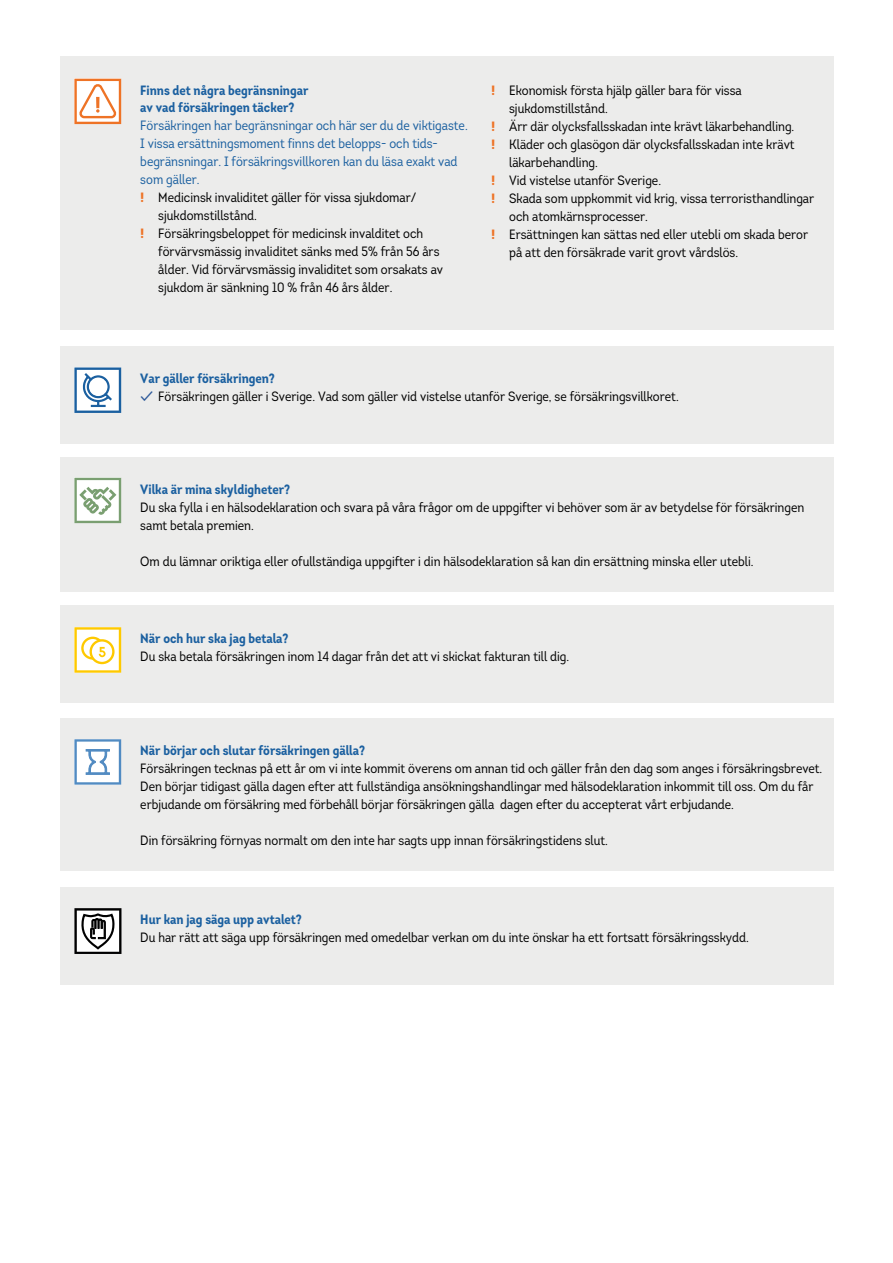
<style>
.page{position:relative;width:893px;height:1263px;background:#fff}
.page>*{position:absolute;margin:0;border:0;box-sizing:border-box;transform-origin:0 0}
.t1{font:13.5px/18px "Intro Cond";color:#000}
.t2{font:700 13.5px/18px "Intro Cond";color:#1b60a0}
.t3{font:13.5px/18px "Intro Cond";color:#1b60a0}
.s1{color:#2d5999}
</style>
<div class="page">
<div style="left:60px;top:346px;width:773px;height:98px;background:#ececeb"></div>
<div style="left:60px;top:457px;width:773px;height:134px;background:#ececeb"></div>
<div style="left:60px;top:605px;width:773px;height:98px;background:#ececeb"></div>
<div style="left:60px;top:718px;width:773px;height:152px;background:#ececeb"></div>
<div style="left:60px;top:887px;width:773px;height:97px;background:#ececeb"></div>
<svg style="left:74px;top:739px;width:47px;height:46px;background:#c9dbec"></svg>
<svg style="left:74px;top:627px;width:47px;height:46px;background:#feedac"></svg>
<svg style="left:74px;top:908px;width:48px;height:46px;background:#9d9d9d"></svg>
<svg style="left:74px;top:478px;width:47px;height:45px;background:#cddbca"></svg>
<svg style="left:74px;top:367px;width:47px;height:46px;background:#b3cadf"></svg>
<div style="left:60px;top:56px;width:773px;height:274px;background:#ececeb"></div>
<svg style="left:74px;top:79px;width:47px;height:45px;background:#f9d1b8"></svg>
<p class="t2" style="left:140px;top:81px;width:170px">Finns det några begränsningar av vad försäkringen täcker?</p>
<p class="t3" style="left:140px;top:117px;width:329px">Försäkringen har begränsningar och här ser du de viktigaste.<br>I vissa ersättningsmoment finns det belopps- och tids&shy;begränsningar. I försäkringsvillkoren kan du läsa exakt vad som gäller.</p>
<p class="t1" style="left:158px;top:189px;width:286px">Medicinsk invaliditet gäller för vissa sjukdomar/ sjukdomstillstånd.<br>Försäkringsbeloppet för medicinsk invalditet och förvärvsmässig invaliditet sänks med 5% från 56 års ålder. Vid förvärvsmässig invaliditet som orsakats av sjukdom är sänkning 10 % från 46 års ålder.</p>
<p class="t1" style="left:509px;top:81px;width:307px">Ekonomisk första hjälp gäller bara för vissa sjukdomstillstånd.<br>Ärr där olycksfallsskadan inte krävt läkarbehandling.<br>Kläder och glasögon där olycksfallsskadan inte krävt läkarbehandling.<br>Vid vistelse utanför Sverige.<br>Skada som uppkommit vid krig, vissa terroristhandlingar och atomkärnsprocesser.<br>Ersättningen kan sättas ned eller utebli om skada beror på att den försäkrade varit grovt vårdslös.</p>
<p class="t2" style="left:140px;top:369px;width:136px">Var gäller försäkringen?</p>
<p class="t1" style="left:140px;top:388px;width:540px"><span class="s1">✓</span> Försäkringen gäller i Sverige. Vad som gäller vid vistelse utanför Sverige, se försäkringsvillkoret.</p>
<p class="t2" style="left:140px;top:480px;width:151px">Vilka är mina skyldigheter?</p>
<p class="t1" style="left:140px;top:498px;width:665px">Du ska fylla i en hälsodeklaration och svara på våra frågor om de uppgifter vi behöver som är av betydelse för försäkringen samt betala premien.</p>
<p class="t1" style="left:140px;top:552px;width:615px">Om du lämnar oriktiga eller ofullständiga uppgifter i din hälsodeklaration så kan din ersättning minska eller utebli.</p>
<p class="t2" style="left:140px;top:629px;width:150px">När och hur ska jag betala?</p>
<p class="t1" style="left:140px;top:647px;width:430px">Du ska betala försäkringen inom 14 dagar från det att vi skickat fakturan till dig.</p>
<p class="t2" style="left:140px;top:741px;width:226px">När börjar och slutar försäkringen gälla?</p>
<p class="t1" style="left:140px;top:759px;width:684px">Försäkringen tecknas på ett år om vi inte kommit överens om annan tid och gäller från den dag som anges i försäkringsbrevet.<br>Den börjar tidigast gälla dagen efter att fullständiga ansökningshandlingar med hälsodeklaration inkommit till oss. Om du får erbjudande om försäkring med förbehåll börjar försäkringen gälla dagen efter du accepterat vårt erbjudande.</p>
<p class="t1" style="left:140px;top:831px;width:469px">Din försäkring förnyas normalt om den inte har sagts upp innan försäkringstidens slut.</p>
<p class="t2" style="left:140px;top:910px;width:163px">Hur kan jag säga upp avtalet?</p>
<p class="t1" style="left:140px;top:928px;width:610px">Du har rätt att säga upp försäkringen med omedelbar verkan om du inte önskar ha ett fortsatt försäkringsskydd.</p>
</div>
